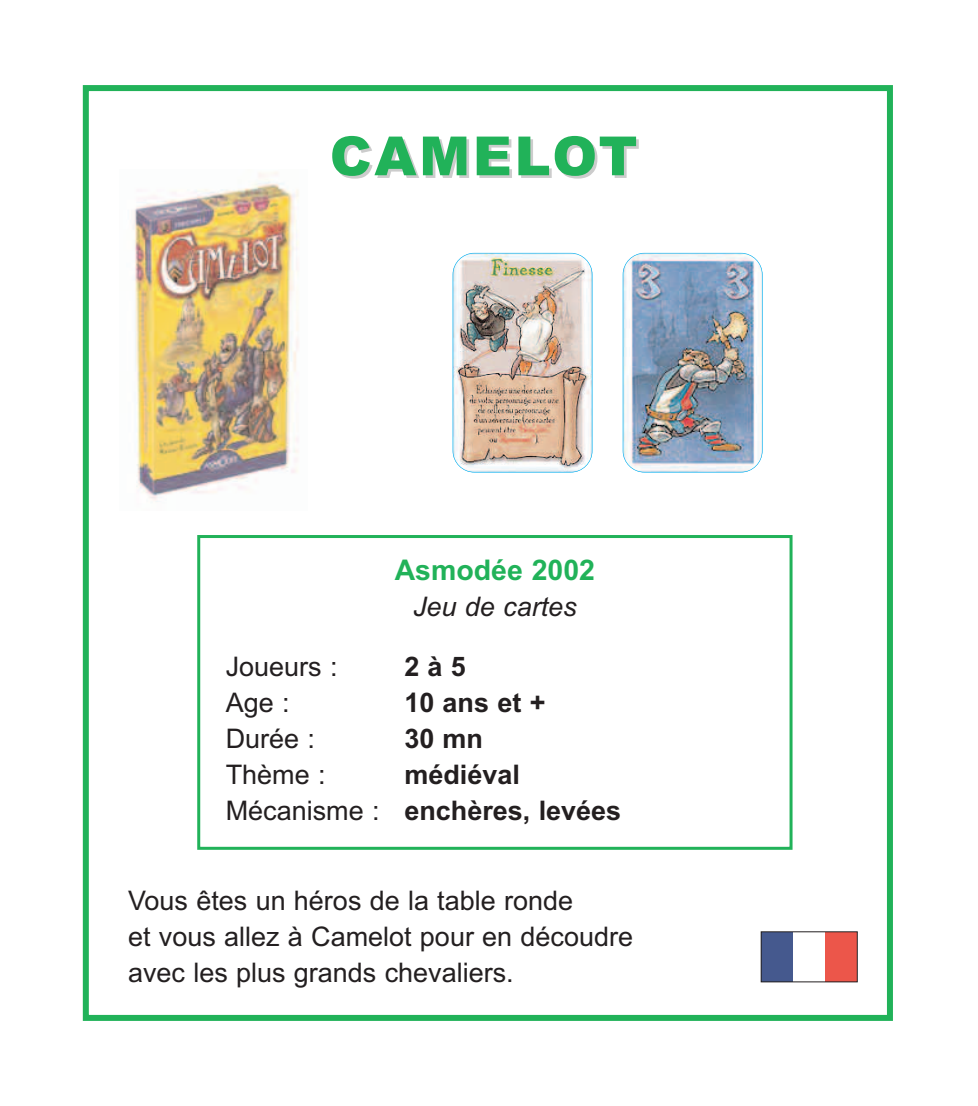
<style>
.page{position:relative;width:978px;height:1106px;background:#fff}
.page>*{position:absolute;margin:0;border:0;box-sizing:border-box;transform-origin:0 0}
.t1{font:900 54px "Arial";letter-spacing:.05em;color:#21b259}
.t2{font:700 28.5px "Arial";color:#21b259}
.t3{font:27px/36px "Arial";color:#231f20}
.t4{font:700 27px/36px "Arial";color:#231f20}
.t5{font:italic 27px "Arial";color:#231f20}
.s1{font-weight:400}
</style>
<div class="page">
<div style="left:83px;top:85px;width:810px;height:935px;border:6px solid #21b259"></div>
<img style="left:133px;top:172px;width:166px;height:330px">
<img style="left:453px;top:253px;width:139px;height:219px">
<div style="left:453px;top:253px;width:139px;height:219px;border:1px solid #00aeef;border-radius:22px"></div>
<img style="left:623px;top:253px;width:139px;height:219px">
<div style="left:623px;top:253px;width:140px;height:219px;border:1px solid #00aeef;border-radius:22px"></div>
<div style="left:197px;top:535px;width:596px;height:314px;border:3px solid #21b259"></div>
<img style="left:763px;top:933px;width:93px;height:47px">
<div style="left:761px;top:931px;width:97px;height:51px;border:1px solid #231f20"></div>
<h1 class="t1" style="left:330px;top:125px;width:309px">CAMELOT</h1>
<p class="t2" style="left:395px;top:553px;width:202px">Asmodée 2002</p>
<p class="t5" style="left:413px;top:591px;width:165px">Jeu de cartes</p>
<p class="t3" style="left:226px;top:648px;width:113px">Joueurs :</p>
<p class="t4" style="left:404px;top:648px;width:63px">2à5</p>
<p class="t3" style="left:226px;top:684px;width:65px">Age :</p>
<p class="t4" style="left:404px;top:684px;width:143px">10 ans et +</p>
<p class="t3" style="left:226px;top:720px;width:91px">Durée :</p>
<p class="t4" style="left:404px;top:720px;width:80px">30 mn</p>
<p class="t3" style="left:226px;top:756px;width:101px">Thème :</p>
<p class="t4" style="left:226px;top:756px;width:397px;text-indent:179px">médiéval<br><span class="s1">Mécanisme :</span> enchères, levées</p>
<p class="t3" style="left:128px;top:883px;width:507px">Vous êtes un héros de la table ronde<br>et vous allez à Camelot pour en découdre avec les plus grands chevaliers.</p>
</div>
